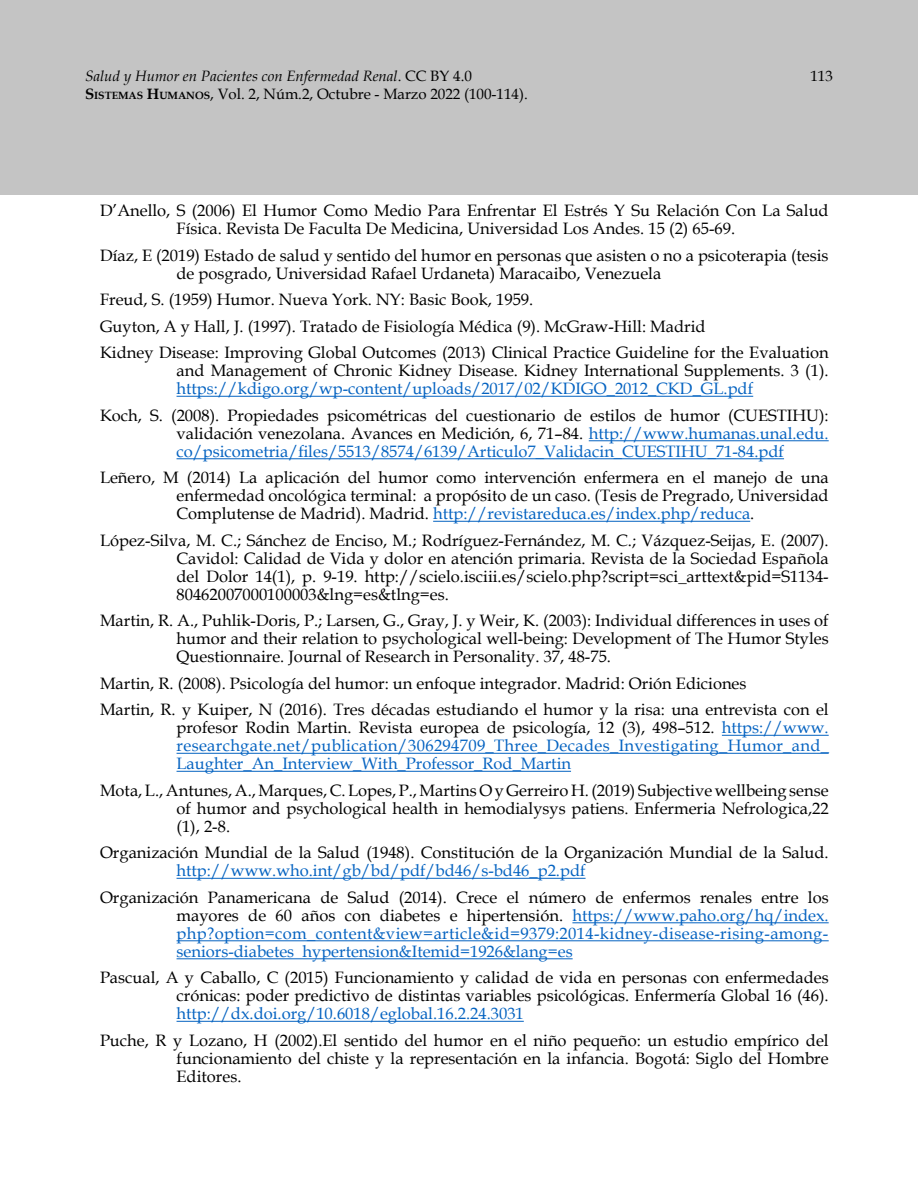
<style>
.page{position:relative;width:918px;height:1188px;background:#fff}
.page>*{position:absolute;margin:0;border:0;box-sizing:border-box;transform-origin:0 0}
.t1{font:16.5px/18px "Book Antiqua";color:#000;text-align:justify}
.t2{font:16.5px/18px "Book Antiqua";color:#0563c1;text-align:justify}
.t3{font:15px/18px "Book Antiqua";color:#000}
.s1{font-style:italic}
.s2{font-weight:700}
.s3{font-weight:700;font-size:10.5px}
.s4{color:#0563c1}
.s5{color:#000}
</style>
<div class="page">
<div style="left:1px;top:0;width:917px;height:195px;background:#c4c4c4"></div>
<hr style="left:177px;top:396px;width:576px;height:1px;background:#0563c1">
<hr style="left:589px;top:440px;width:240px;height:1px;background:#0563c1">
<hr style="left:177px;top:458px;width:607px;height:1px;background:#0563c1">
<hr style="left:433px;top:521px;width:317px;height:1px;background:#0563c1">
<hr style="left:722px;top:735px;width:107px;height:1px;background:#0563c1">
<hr style="left:177px;top:753px;width:652px;height:1px;background:#0563c1">
<hr style="left:177px;top:771px;width:394px;height:1px;background:#0563c1">
<hr style="left:177px;top:878px;width:409px;height:1px;background:#0563c1">
<hr style="left:572px;top:922px;width:257px;height:1px;background:#0563c1">
<hr style="left:177px;top:940px;width:652px;height:1px;background:#0563c1">
<hr style="left:177px;top:958px;width:396px;height:1px;background:#0563c1">
<hr style="left:177px;top:1021px;width:347px;height:1px;background:#0563c1">
<p class="t3" style="left:85px;top:67px;width:444px"><span class="s1">Salud y Humor en Pacientes con Enfermedad Renal</span>. CC BY 4.0<br><span class="s2">S</span><span class="s3">ISTEMAS</span> <span class="s2">H</span><span class="s3">UMANOS</span>, Vol. 2, Núm.2, Octubre - Marzo 2022 (100-114).</p>
<p class="t3" style="left:810px;top:67px;width:24px">113</p>
<p class="t1" style="left:177px;top:201px;width:654px;text-indent:-77px">D’Anello, S (2006) El Humor Como Medio Para Enfrentar El Estrés Y Su Relación Con La Salud<br>Física. Revista De Faculta De Medicina, Universidad Los Andes. 15 (2) 65-69.</p>
<p class="t1" style="left:177px;top:246px;width:654px;text-indent:-77px">Díaz, E (2019) Estado de salud y sentido del humor en personas que asisten o no a psicoterapia (tesis de posgrado, Universidad Rafael Urdaneta) Maracaibo, Venezuela</p>
<p class="t1" style="left:100px;top:286px;width:730px;line-height:26.5px;text-align:left">Freud, S. (1959) Humor. Nueva York. NY: Basic Book, 1959.<br>Guyton, A y Hall, J. (1997). Tratado de Fisiología Médica (9). McGraw-Hill: Madrid<br>Kidney Disease: Improving Global Outcomes (2013) Clinical Practice Guideline for the Evaluation</p>
<p class="t1" style="left:177px;top:361px;width:654px">and Management of Chronic Kidney Disease. Kidney International Supplements. 3 (1).</p>
<p class="t2" style="left:177px;top:379px;width:578px">https://kdigo.org/wp-content/uploads/2017/02/KDIGO_2012_CKD_GL.pdf</p>
<p class="t1" style="left:177px;top:406px;width:654px;text-indent:-77px">Koch, S. (2008). Propiedades psicométricas del cuestionario de estilos de humor (CUESTIHU): validación venezolana. Avances en Medición, 6, 71–84. <span class="s4">http://www.humanas.unal.edu. co/psicometria/files/5513/8574/6139/Articulo7_Validacin_CUESTIHU_71-84.pdf</span></p>
<p class="t1" style="left:177px;top:468px;width:654px;text-indent:-77px">Leñero, M (2014) La aplicación del humor como intervención enfermera en el manejo de una enfermedad oncológica terminal: a propósito de un caso. (Tesis de Pregrado, Universidad Complutense de Madrid). Madrid. <span class="s4">http://revistareduca.es/index.php/reduca</span>.</p>
<p class="t1" style="left:177px;top:531px;width:654px;text-indent:-77px">López-Silva, M. C.; Sánchez de Enciso, M.; Rodríguez-Fernández, M. C.; Vázquez-Seijas, E. (2007).<br>Cavidol: Calidad de Vida y dolor en atención primaria. Revista de la Sociedad Española del Dolor 14(1), p. 9-19. http://scielo.isciii.es/scielo.php?script=sci_arttext&amp;pid=S1134- 80462007000100003&amp;lng=es&amp;tlng=es.</p>
<p class="t1" style="left:177px;top:611px;width:654px;text-indent:-77px">Martin, R. A., Puhlik-Doris, P.; Larsen, G., Gray, J. y Weir, K. (2003): Individual differences in uses of humor and their relation to psychological well-being: Development of The Humor Styles Questionnaire. Journal of Research in Personality. 37, 48-75.</p>
<p class="t1" style="left:100px;top:669px;width:730px;line-height:26.5px">Martin, R. (2008). Psicología del humor: un enfoque integrador. Madrid: Orión Ediciones<br>Martin, R. y Kuiper, N (2016). Tres décadas estudiando el humor y la risa: una entrevista con el</p>
<p class="t2" style="left:177px;top:718px;width:654px"><span class="s5">profesor Rodin Martin. Revista europea de psicología, 12 (3), 498–512.</span> https://www. researchgate.net/publication/306294709_Three_Decades_Investigating_Humor_and_ Laughter_An_Interview_With_Professor_Rod_Martin</p>
<p class="t1" style="left:177px;top:781px;width:654px;text-indent:-77px">Mota, L., Antunes, A., Marques, C. Lopes, P., Martins O y Gerreiro H. (2019) Subjective wellbeing sense of humor and psychological health in hemodialysys patiens. Enfermeria Nefrologica,22 (1), 2-8.</p>
<p class="t1" style="left:100px;top:843px;width:730px">Organización Mundial de la Salud (1948). Constitución de la Organización Mundial de la Salud.</p>
<p class="t2" style="left:177px;top:861px;width:411px">http://www.who.int/gb/bd/pdf/bd46/s-bd46_p2.pdf</p>
<p class="t2" style="left:177px;top:888px;width:654px;text-indent:-77px"><span class="s5">Organización Panamericana de Salud (2014). Crece el número de enfermos renales entre los mayores de 60 años con diabetes e hipertensión.</span> https://www.paho.org/hq/index. php?option=com_content&amp;view=article&amp;id=9379:2014-kidney-disease-rising-among&shy;seniors-diabetes hypertension&amp;Itemid=1926&amp;lang=es</p>
<p class="t1" style="left:100px;top:968px;width:730px;text-align:right">Pascual, A y Caballo, C (2015) Funcionamiento y calidad de vida en personas con enfermedades crónicas: poder predictivo de distintas variables psicológicas. Enfermería Global 16 (46).</p>
<p class="t2" style="left:177px;top:1004px;width:349px">http://dx.doi.org/10.6018/eglobal.16.2.24.3031</p>
<p class="t1" style="left:177px;top:1031px;width:654px;text-indent:-77px">Puche, R y Lozano, H (2002).El sentido del humor en el niño pequeño: un estudio empírico del funcionamiento del chiste y la representación en la infancia. Bogotá: Siglo del Hombre Editores.</p>
</div>
